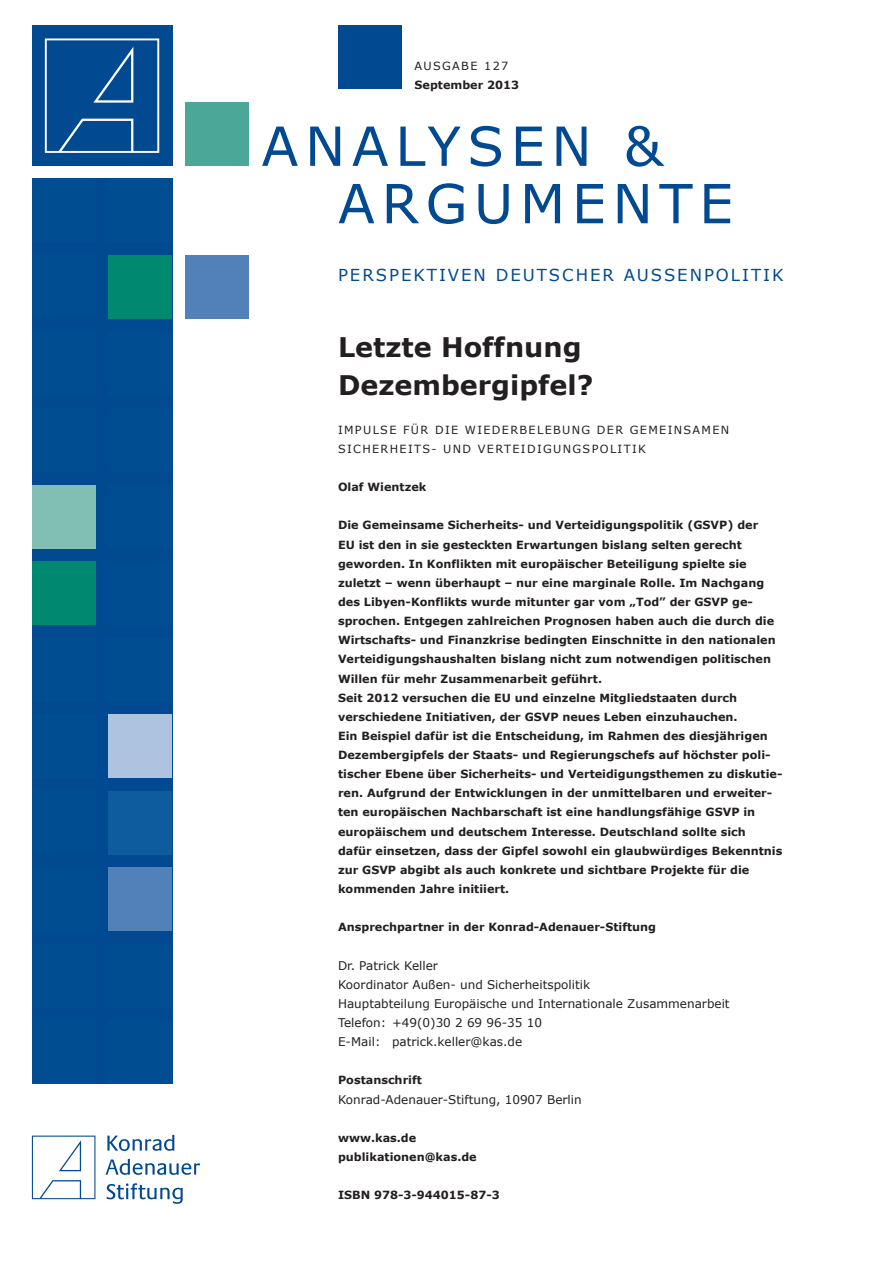
<style>
.page{position:relative;width:893px;height:1263px;background:#fff}
.page>*{position:absolute;margin:0;border:0;box-sizing:border-box;transform-origin:0 0}
.t1{font:54px "Verdana";letter-spacing:.12em;color:#014990}
.KAS_Head_cover01{font:700 27px/38.2px "Verdana";color:#231f20}
.t2{font:16.5px "Verdana";letter-spacing:.12em;color:#014990}
.AA_Fließtext{font:12px "Verdana";color:#231f20}
.KAS_Head_Title_Bold{font:12px "Verdana";color:#231f20}
.KAS_Head_Title_Bold-2{font:700 11.25px/19.2px "Verdana";color:#231f20}
.KAS_SUB{font:11.25px/19.2px "Verdana";letter-spacing:.12em;color:#231f20}
.KAS_Copy_Bold{font:700 11.25px "Verdana";color:#231f20}
.KAS_Headline_2{font:11.25px "Verdana";letter-spacing:.12em;color:#231f20}
</style>
<div class="page">
<div style="left:32px;top:179px;width:140px;height:905px;background:#014990"></div>
<div style="left:32px;top:179px;width:64px;height:63px;background:#014d92"></div>
<div style="left:32px;top:255px;width:64px;height:64px;background:#014d92"></div>
<div style="left:32px;top:332px;width:64px;height:63px;background:#014d92"></div>
<div style="left:32px;top:408px;width:64px;height:64px;background:#014d92"></div>
<div style="left:32px;top:485px;width:64px;height:64px;background:#81beb3"></div>
<div style="left:32px;top:561px;width:64px;height:64px;background:#008971"></div>
<div style="left:32px;top:638px;width:64px;height:64px;background:#014d92"></div>
<div style="left:32px;top:714px;width:64px;height:64px;background:#014d92"></div>
<div style="left:32px;top:791px;width:64px;height:64px;background:#014d92"></div>
<div style="left:32px;top:867px;width:64px;height:64px;background:#014d92"></div>
<div style="left:32px;top:944px;width:64px;height:64px;background:#014d92"></div>
<div style="left:32px;top:1020px;width:64px;height:64px;background:#014d92"></div>
<div style="left:108px;top:179px;width:64px;height:63px;background:#014d92"></div>
<div style="left:108px;top:255px;width:64px;height:64px;background:#008971"></div>
<div style="left:108px;top:332px;width:64px;height:63px;background:#014d92"></div>
<div style="left:108px;top:408px;width:64px;height:64px;background:#014d92"></div>
<div style="left:108px;top:485px;width:64px;height:64px;background:#014d92"></div>
<div style="left:108px;top:561px;width:64px;height:64px;background:#014d92"></div>
<div style="left:108px;top:638px;width:64px;height:64px;background:#014d92"></div>
<div style="left:108px;top:714px;width:64px;height:64px;background:#aec3e0"></div>
<div style="left:108px;top:791px;width:64px;height:64px;background:#0e5b9d"></div>
<div style="left:108px;top:867px;width:64px;height:64px;background:#5181b8"></div>
<div style="left:108px;top:944px;width:64px;height:64px;background:#014d92"></div>
<div style="left:108px;top:1020px;width:64px;height:64px;background:#014d92"></div>
<div style="left:185px;top:255px;width:64px;height:64px;background:#5181b8"></div>
<div style="left:185px;top:102px;width:64px;height:64px;background:#4ba898"></div>
<div style="left:338px;top:26px;width:64px;height:63px;background:#014990"></div>
<div style="left:32px;top:26px;width:140px;height:140px;background:#014990"></div>
<svg style="left:45px;top:38px;width:114px;height:115px"></svg>
<svg style="left:32px;top:1135px;width:63px;height:64px"></svg>
<svg style="left:107px;top:1135px;width:67px;height:16px"></svg>
<svg style="left:106px;top:1159px;width:94px;height:16px"></svg>
<svg style="left:107px;top:1183px;width:76px;height:21px"></svg>
<p class="KAS_Headline_2" style="left:415px;top:59px;width:95px">AUSGABE 127</p>
<p class="KAS_Copy_Bold" style="left:415px;top:78px;width:106px">September 2013</p>
<p class="t1" style="left:261px;top:112px;width:403px">ANALYSEN &amp;</p>
<p class="t1" style="left:338px;top:169px;width:397px">ARGUMENTE</p>
<p class="t2" style="left:338px;top:264px;width:447px">PERSPEKTIVEN DEUTSCHER AUSSENPOLITIK</p>
<p class="KAS_Head_cover01" style="left:338px;top:327px;width:257px">Letzte Hoffnung<br>Dezembergipfel?</p>
<p class="KAS_SUB" style="left:338px;top:420px;width:393px">IMPULSE FÜR DIE WIEDERBELEBUNG DER GEMEINSAMEN<br>SICHERHEITS- UND VERTEIDIGUNGSPOLITIK</p>
<p class="KAS_Head_Title_Bold-2" style="left:338px;top:477px;width:90px">Olaf Wientzek</p>
<p class="KAS_Head_Title_Bold-2" style="left:338px;top:515px;width:439px">Die Gemeinsame Sicherheits- und Verteidigungspolitik (GSVP) der EU ist den in sie gesteckten Erwartungen bislang selten gerecht geworden. In Konflikten mit europäischer Beteiligung spielte sie zuletzt – wenn überhaupt – nur eine marginale Rolle. Im Nachgang des Libyen-Konflikts wurde mitunter gar vom „Tod” der GSVP ge&shy;sprochen. Entgegen zahlreichen Prognosen haben auch die durch die Wirtschafts- und Finanzkrise bedingten Einschnitte in den nationalen Verteidigungshaushalten bislang nicht zum notwendigen politischen Willen für mehr Zusammenarbeit geführt.</p>
<p class="KAS_Head_Title_Bold-2" style="left:338px;top:688px;width:446px">Seit 2012 versuchen die EU und einzelne Mitgliedstaaten durch verschiedene Initiativen, der GSVP neues Leben einzuhauchen.<br>Ein Beispiel dafür ist die Entscheidung, im Rahmen des diesjährigen Dezembergipfels der Staats- und Regierungschefs auf höchster poli&shy;tischer Ebene über Sicherheits- und Verteidigungsthemen zu diskutie&shy;ren. Aufgrund der Entwicklungen in der unmittelbaren und erweiter&shy;ten europäischen Nachbarschaft ist eine handlungsfähige GSVP in europäischem und deutschem Interesse. Deutschland sollte sich</p>
<p class="KAS_Head_Title_Bold-2" style="left:338px;top:841px;width:446px">dafür einsetzen, dass der Gipfel sowohl ein glaubwürdiges Bekenntnis zur GSVP abgibt als auch konkrete und sichtbare Projekte für die kommenden Jahre initiiert.</p>
<p class="KAS_Head_Title_Bold-2" style="left:338px;top:917px;width:320px">Ansprechpartner in der Konrad-Adenauer-Stiftung</p>
<p class="AA_Fließtext" style="left:338px;top:957px;width:102px">Dr. Patrick Keller</p>
<p class="AA_Fließtext" style="left:338px;top:977px;width:254px">Koordinator Außen- und Sicherheitspolitik</p>
<p class="AA_Fließtext" style="left:338px;top:996px;width:393px">Hauptabteilung Europäische und Internationale Zusammenarbeit</p>
<p class="AA_Fließtext" style="left:338px;top:1015px;width:205px">Telefon: +49(0)30 2 69 96-35 10</p>
<p class="AA_Fließtext" style="left:338px;top:1034px;width:186px">E-Mail: patrick.keller@kas.de</p>
<p class="KAS_Head_Title_Bold-2" style="left:338px;top:1070px;width:85px">Postanschrift</p>
<p class="KAS_Head_Title_Bold" style="left:338px;top:1091px;width:245px">Konrad-Adenauer-Stiftung, 10907 Berlin</p>
<p class="KAS_Head_Title_Bold-2" style="left:338px;top:1128px;width:80px">www.kas.de</p>
<p class="KAS_Head_Title_Bold-2" style="left:338px;top:1147px;width:140px">publikationen@kas.de</p>
<p class="KAS_Head_Title_Bold-2" style="left:338px;top:1185px;width:163px">ISBN 978-3-944015-87-3</p>
</div>
